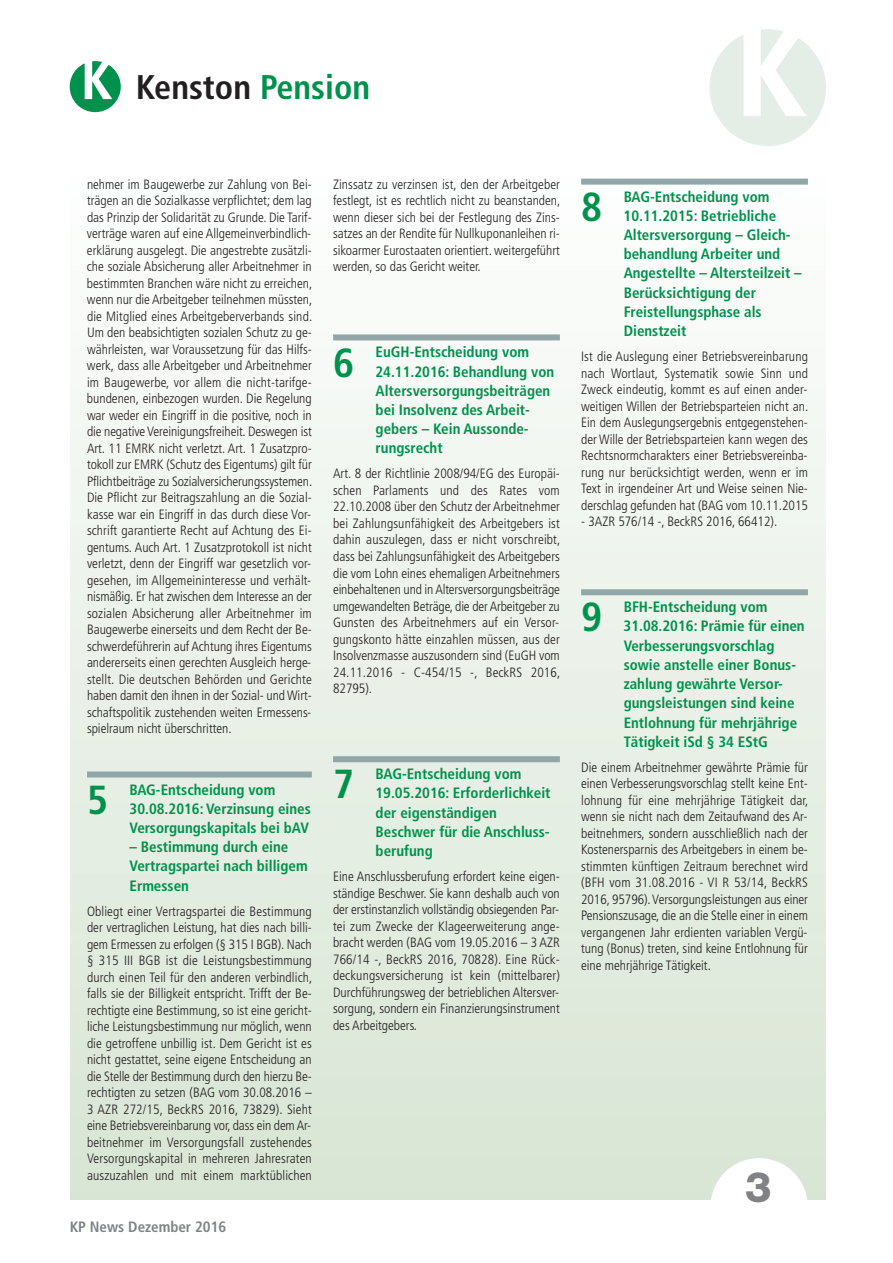
<style>
.page{position:relative;width:893px;height:1263px;background:#fff}
.page>*{position:absolute;margin:0;border:0;box-sizing:border-box;transform-origin:0 0}
.t1{font:800 42px "Helvetica Neue";color:#808285}
.t2{font:700 condensed 40.5px "Frutiger";color:#00914d}
.t3{font:700 condensed 34.2px "Frutiger";color:#231f20}
.t4{font:700 condensed 15px/19.2px "Frutiger";color:#00914d}
.t5{font:700 condensed 15px "Frutiger";color:#808285}
.t6{font:300 condensed 13.5px/16.5px "Frutiger";color:#231f20;text-align:justify}
.s1{color:#00914d}
</style>
<div class="page">
<div style="left:70px;top:168px;width:756px;height:1031px;background:linear-gradient(to bottom,#fdfefe,#d8e5d4)"></div>
<div style="left:333px;top:334px;width:227px;height:6px;background:#91a6a7"></div>
<div style="left:333px;top:756px;width:227px;height:6px;background:#91a6a7"></div>
<div style="left:87px;top:771px;width:225px;height:6px;background:#91a6a7"></div>
<div style="left:581px;top:179px;width:227px;height:6px;background:#91a6a7"></div>
<div style="left:581px;top:589px;width:227px;height:6px;background:#91a6a7"></div>
<svg style="left:709px;top:29px;width:117px;height:117px"></svg>
<svg style="left:70px;top:61px;width:51px;height:51px"></svg>
<div style="left:710px;top:1158px;width:98px;height:98px;background:#fff;border-radius:50%"></div>
<h3 class="t3" style="left:136px;top:73px;width:236px">Kenston <span class="s1">Pension</span></h3>
<p class="t6" style="left:87px;top:177px;width:227px">nehmer im Baugewerbe zur Zahlung von Bei&shy;trägen an die Sozialkasse verpflichtet; dem lag das Prinzip der Solidarität zu Grunde. Die Tarif&shy;verträge waren auf eine Allgemeinverbindlich&shy;erklärung ausgelegt. Die angestrebte zusätzli&shy;che soziale Absicherung aller Arbeitnehmer in bestimmten Branchen wäre nicht zu erreichen, wenn nur die Arbeitgeber teilnehmen müssten, die Mitglied eines Arbeitgeberverbands sind.<br>Um den beabsichtigten sozialen Schutz zu ge&shy;währleisten, war Voraussetzung für das Hilfs&shy;werk, dass alle Arbeitgeber und Arbeitnehmer im Baugewerbe, vor allem die nicht-tarifge&shy;bundenen, einbezogen wurden. Die Regelung war weder ein Eingriff in die positive, noch in die negative Vereinigungsfreiheit. Deswegen ist Art. 11 EMRK nicht verletzt. Art. 1 Zusatzpro&shy;tokoll zur EMRK (Schutz des Eigentums) gilt für Pflichtbeiträge zu Sozialversicherungssystemen.<br>Die Pflicht zur Beitragszahlung an die Sozial&shy;kasse war ein Eingriff in das durch diese Vor&shy;schrift garantierte Recht auf Achtung des Ei&shy;gentums. Auch Art. 1 Zusatzprotokoll ist nicht verletzt, denn der Eingriff war gesetzlich vor&shy;gesehen, im Allgemeininteresse und verhält&shy;nismäßig. Er hat zwischen dem Interesse an der sozialen Absicherung aller Arbeitnehmer im Baugewerbe einerseits und dem Recht der Be&shy;schwerdeführerin auf Achtung ihres Eigentums andererseits einen gerechten Ausgleich herge&shy;stellt. Die deutschen Behörden und Gerichte haben damit den ihnen in der Sozial- undWirt&shy;schaftspolitik zustehenden weiten Ermessens&shy;spielraum nicht überschritten.</p>
<h2 class="t2" style="left:87px;top:783px;width:23px">5</h2>
<p class="t4" style="left:130px;top:781px;width:183px">BAG-Entscheidung vom<br>30.08.2016: Verzinsung eines<br>Versorgungskapitals bei bAV</p>
<p class="t4" style="left:130px;top:838px;width:180px">– Bestimmung durch eine<br>Vertragspartei nach billigem<br>Ermessen</p>
<p class="t6" style="left:87px;top:904px;width:227px">Obliegt einer Vertragspartei die Bestimmung der vertraglichen Leistung, hat dies nach billi&shy;gem Ermessen zu erfolgen (§ 315 I BGB). Nach § 315 III BGB ist die Leistungsbestimmung durch einen Teil für den anderen verbindlich, falls sie der Billigkeit entspricht. Trifft der Be&shy;rechtigte eine Bestimmung, so ist eine gericht&shy;liche Leistungsbestimmung nur möglich, wenn die getroffene unbillig ist. Dem Gericht ist es nicht gestattet, seine eigene Entscheidung an die Stelle der Bestimmung durch den hierzu Be&shy;rechtigten zu setzen (BAG vom 30.08.2016 – 3 AZR 272/15, BeckRS 2016, 73829). Sieht eine Betriebsvereinbarung vor, dass ein demAr&shy;beitnehmer im Versorgungsfall zustehendes Versorgungskapital in mehreren Jahresraten auszuzahlen und mit einem marktüblichen</p>
<p class="t5" style="left:70px;top:1221px;width:158px">KP News Dezember 2016</p>
<p class="t6" style="left:333px;top:177px;width:229px">Zinssatz zu verzinsen ist, den der Arbeitgeber festlegt, ist es rechtlich nicht zu beanstanden, wenn dieser sich bei der Festlegung des Zins&shy;satzes an der Rendite für Nullkuponanleihen ri&shy;sikoarmer Eurostaaten orientiert. weitergeführt werden, so das Gericht weiter.</p>
<h2 class="t2" style="left:333px;top:346px;width:23px">6</h2>
<p class="t4" style="left:375px;top:344px;width:180px">EuGH-Entscheidung vom<br>24.11.2016: Behandlung von<br>Altersversorgungsbeiträgen bei Insolvenz des Arbeit&shy;gebers – Kein Aussonde&shy;rungsrecht</p>
<p class="t6" style="left:333px;top:467px;width:229px">Art. 8 der Richtlinie 2008/94/EG des Europäi&shy;schen Parlaments und des Rates vom 22.10.2008 über den Schutz der Arbeitnehmer bei Zahlungsunfähigkeit des Arbeitgebers ist dahin auszulegen, dass er nicht vorschreibt, dass bei Zahlungsunfähigkeit des Arbeitgebers die vom Lohn eines ehemaligen Arbeitnehmers einbehaltenen und inAltersversorgungsbeiträge umgewandelten Beträge, die der Arbeitgeber zu Gunsten des Arbeitnehmers auf ein Versor&shy;gungskonto hätte einzahlen müssen, aus der Insolvenzmasse auszusondern sind (EuGH vom 24.11.2016 - C-454/15 -, BeckRS 2016, 82795).</p>
<h2 class="t2" style="left:333px;top:768px;width:23px">7</h2>
<p class="t4" style="left:375px;top:766px;width:177px">BAG-Entscheidung vom<br>19.05.2016: Erforderlichkeit der eigenständigen<br>Beschwer für die Anschluss&shy;berufung</p>
<p class="t6" style="left:333px;top:869px;width:228px">Eine Anschlussberufung erfordert keine eigen&shy;ständige Beschwer. Sie kann deshalb auch von der erstinstanzlich vollständig obsiegenden Par&shy;tei zum Zwecke der Klageerweiterung ange&shy;bracht werden (BAG vom 19.05.2016 – 3 AZR 766/14 -, BeckRS 2016, 70828). Eine Rück&shy;deckungsversicherung ist kein (mittelbarer)<br>Durchführungsweg der betrieblichen Altersver&shy;sorgung, sondern ein Finanzierungsinstrument des Arbeitgebers.</p>
<h2 class="t2" style="left:581px;top:190px;width:23px">8</h2>
<p class="t4" style="left:623px;top:188px;width:180px">BAG-Entscheidung vom<br>10.11.2015: Betriebliche<br>Altersversorgung – Gleich&shy;behandlung Arbeiter und<br>Angestellte – Altersteilzeit –<br>Berücksichtigung der<br>Freistellungsphase als<br>Dienstzeit</p>
<p class="t6" style="left:581px;top:349px;width:229px">Ist die Auslegung einer Betriebsvereinbarung nach Wortlaut, Systematik sowie Sinn und Zweck eindeutig, kommt es auf einen ander&shy;weitigen Willen der Betriebsparteien nicht an.<br>Ein dem Auslegungsergebnis entgegenstehen&shy;der Wille der Betriebsparteien kann wegen des Rechtsnormcharakters einer Betriebsvereinba&shy;rung nur berücksichtigt werden, wenn er im Text in irgendeiner Art und Weise seinen Nie&shy;derschlag gefunden hat (BAG vom 10.11.2015</p>
<p class="t6" style="left:581px;top:514px;width:198px">- 3AZR 576/14 -, BeckRS 2016, 66412).</p>
<h2 class="t2" style="left:581px;top:601px;width:23px">9</h2>
<p class="t4" style="left:623px;top:599px;width:183px">BFH-Entscheidung vom<br>31.08.2016: Prämie für einen<br>Verbesserungsvorschlag sowie anstelle einer Bonus&shy;zahlung gewährte Versor&shy;gungsleistungen sind keine<br>Entlohnung für mehrjährige<br>Tätigkeit iSd § 34 EStG</p>
<p class="t6" style="left:581px;top:760px;width:229px">Die einem Arbeitnehmer gewährte Prämie für einen Verbesserungsvorschlag stellt keine Ent&shy;lohnung für eine mehrjährige Tätigkeit dar, wenn sie nicht nach dem Zeitaufwand des Ar&shy;beitnehmers, sondern ausschließlich nach der Kostenersparnis des Arbeitgebers in einem be&shy;stimmten künftigen Zeitraum berechnet wird (BFH vom 31.08.2016 - VI R 53/14, BeckRS 2016, 95796).Versorgungsleistungen aus einer Pensionszusage, die an die Stelle einer in einem vergangenen Jahr erdienten variablen Vergü&shy;tung (Bonus) treten, sind keine Entlohnung für eine mehrjährige Tätigkeit.</p>
<h1 class="t1" style="left:745px;top:1171px;width:28px">3</h1>
</div>
